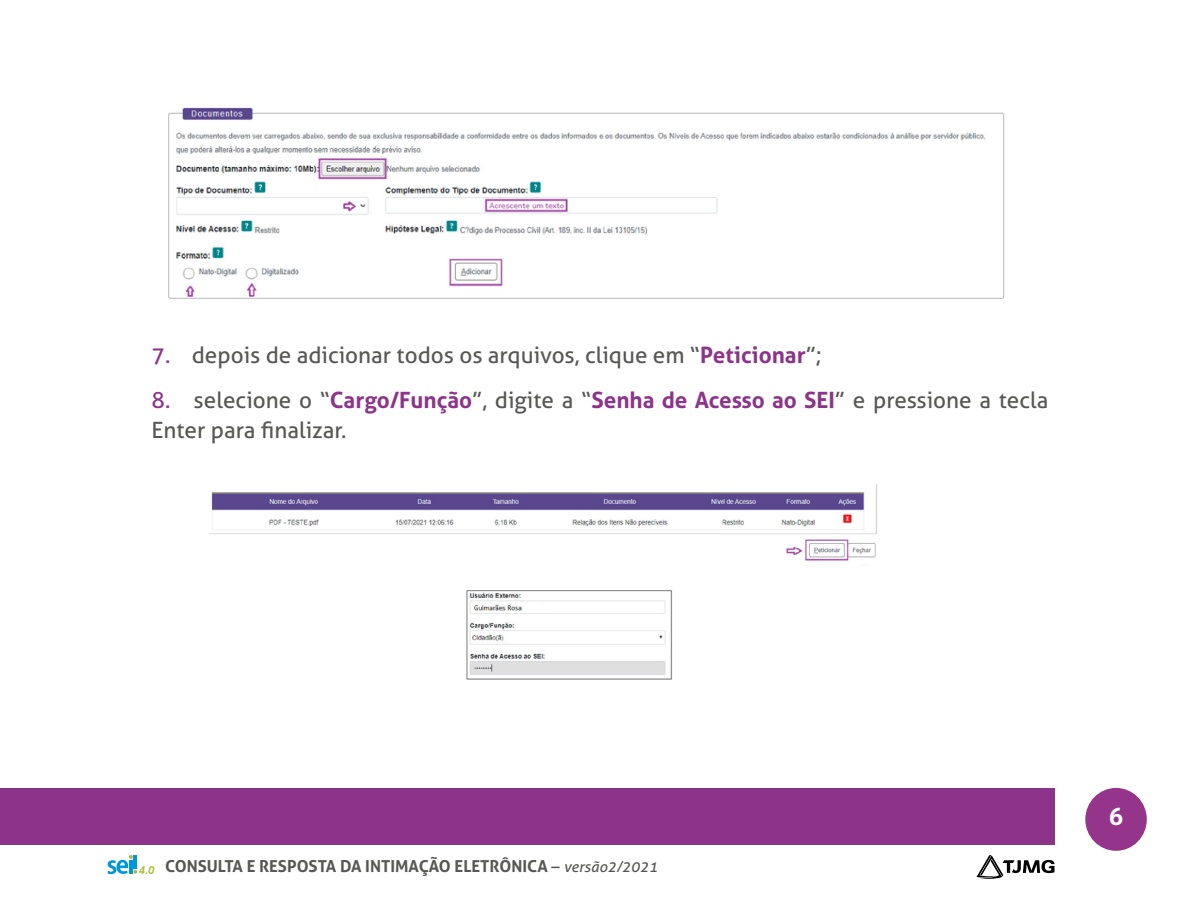
<style>
.page{position:relative;width:1200px;height:900px;background:#fff}
.page>*{position:absolute;margin:0;border:0;box-sizing:border-box;transform-origin:0 0}
.t1{font:700 24px "Aller";color:#fff}
.t2{font:22.5px/30px "Aller";color:#575756}
.t3{font:700 16.5px "Aller";color:#575756}
.s1{color:#8c348a}
.s2{font-weight:700;color:#8c348a}
.s3{font-weight:400}
.s4{font-weight:400;font-style:italic;font-size:15px}
</style>
<div class="page">
<div style="left:1085px;top:788px;width:62px;height:63px;background:#94348a;border-radius:50%"></div>
<svg style="left:976px;top:855px;width:79px;height:24px"></svg>
<svg style="left:107px;top:855px;width:30px;height:19px"></svg>
<div style="left:0;top:788px;width:1054px;height:57px;background:#8c348a"></div>
<img style="left:168px;top:107px;width:837px;height:192px">
<img style="left:209px;top:484px;width:669px;height:196px">
<p class="t2" style="left:152px;top:340px;width:672px"><span class="s1">7.</span> depois de adicionar todos os arquivos, clique em “<span class="s2">Peticionar</span>”;</p>
<p class="t2" style="left:152px;top:385px;width:899px"><span class="s1">8.</span> selecione o “<span class="s2">Cargo/Função</span>”, digite a “<span class="s2">Senha de Acesso ao SEI</span>” e pressione a tecla<br>Enter para finalizar.</p>
<p class="t3" style="left:139px;top:856px;width:520px"><sub>4.0</sub> CONSULTA E RESPOSTA DA INTIMAÇÃO ELETRÔNICA <span class="s3">–</span> <span class="s4">versão2/2021</span></p>
<p class="t1" style="left:1109px;top:801px;width:16px">6</p>
</div>
